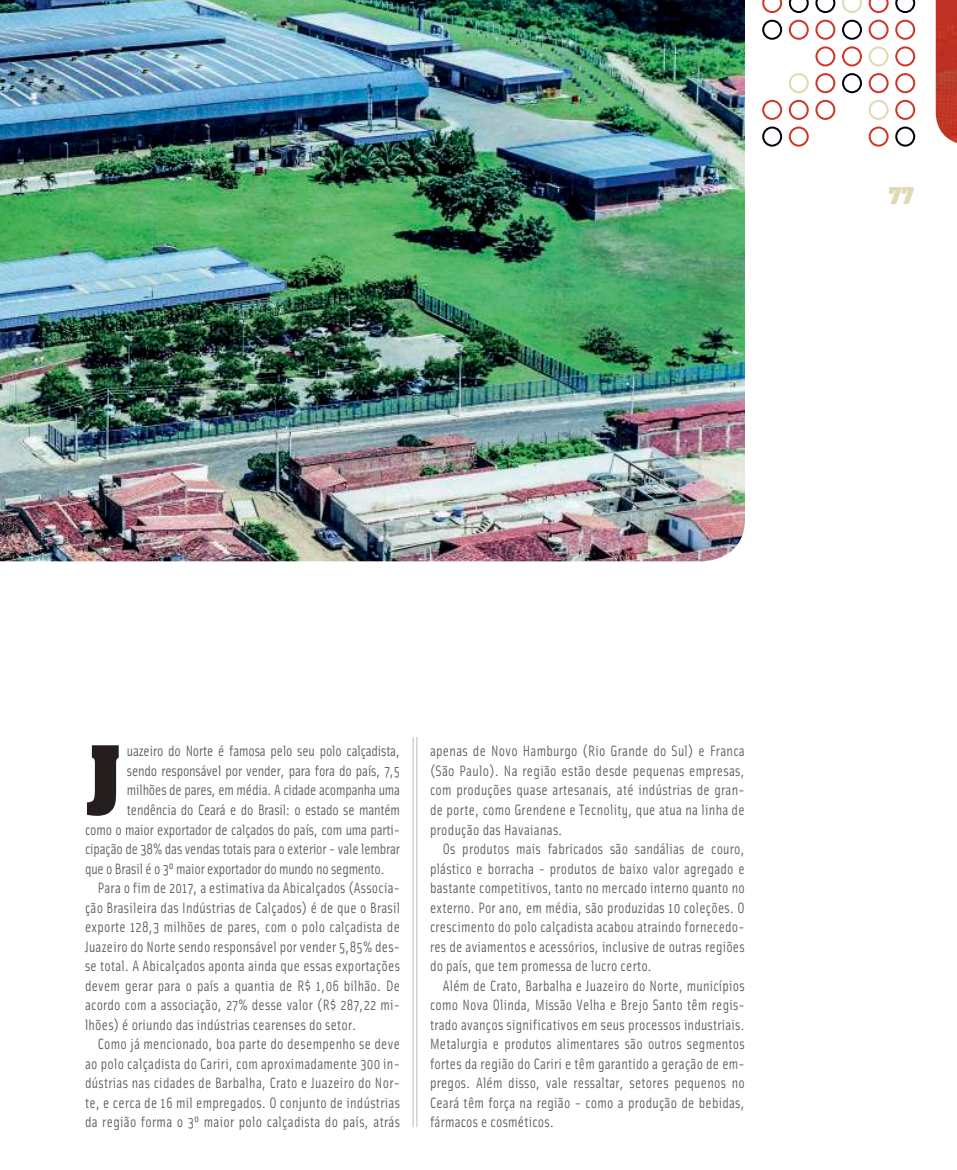
<style>
.page{position:relative;width:957px;height:1170px;background:#fff}
.page>*{position:absolute;margin:0;border:0;box-sizing:border-box;transform-origin:0 0}
.t1{font:700 93.75px "Aachen BT";color:#241e1f}
.t2{font:700 22.5px "Aachen BT";color:#dfdab2}
.t3{font:15px/19.5px "Solex";letter-spacing:.015em;color:#59595b;text-align:justify}
.t4{font:15px "Solex";letter-spacing:-.01em;color:#59595b}
</style>
<div class="page">
<img style="left:0;top:0;width:745px;height:561px">
<hr style="left:416px;top:737px;width:1px;height:390px;background:#bbbcbf">
<hr style="left:413px;top:737px;width:1px;height:390px;background:#bbbcbf">
<div style="left:842px;top:46px;width:20px;height:20px;border:2px solid #ce3727;border-radius:50%"></div>
<div style="left:815px;top:46px;width:20px;height:20px;border:2px solid #ce3727;border-radius:50%"></div>
<div style="left:868px;top:46px;width:20px;height:20px;border:2px solid #dfdab2;border-radius:50%"></div>
<div style="left:895px;top:46px;width:20px;height:20px;border:2px solid #ce3727;border-radius:50%"></div>
<div style="left:842px;top:73px;width:20px;height:20px;border:2px solid #00000e;border-radius:50%"></div>
<div style="left:815px;top:73px;width:20px;height:20px;border:2px solid #ce3727;border-radius:50%"></div>
<div style="left:789px;top:73px;width:19px;height:20px;border:2px solid #dfdab2;border-radius:50%"></div>
<div style="left:868px;top:73px;width:20px;height:20px;border:2px solid #ce3727;border-radius:50%"></div>
<div style="left:895px;top:73px;width:20px;height:20px;border:2px solid #ce3727;border-radius:50%"></div>
<svg style="left:842px;top:0;width:20px;height:13px"></svg>
<svg style="left:815px;top:0;width:20px;height:13px"></svg>
<svg style="left:789px;top:0;width:19px;height:13px"></svg>
<svg style="left:868px;top:0;width:20px;height:13px"></svg>
<svg style="left:895px;top:0;width:20px;height:13px"></svg>
<svg style="left:762px;top:0;width:20px;height:13px"></svg>
<div style="left:842px;top:20px;width:20px;height:20px;border:2px solid #00000e;border-radius:50%"></div>
<div style="left:815px;top:20px;width:20px;height:20px;border:2px solid #ce3727;border-radius:50%"></div>
<div style="left:789px;top:20px;width:19px;height:20px;border:2px solid #ce3727;border-radius:50%"></div>
<div style="left:868px;top:20px;width:20px;height:20px;border:2px solid #ce3727;border-radius:50%"></div>
<div style="left:895px;top:20px;width:20px;height:20px;border:2px solid #ce3727;border-radius:50%"></div>
<div style="left:762px;top:20px;width:20px;height:20px;border:2px solid #00000e;border-radius:50%"></div>
<div style="left:815px;top:100px;width:20px;height:20px;border:2px solid #ce3727;border-radius:50%"></div>
<div style="left:789px;top:100px;width:19px;height:20px;border:2px solid #ce3727;border-radius:50%"></div>
<div style="left:868px;top:100px;width:20px;height:20px;border:2px solid #dfdab2;border-radius:50%"></div>
<div style="left:895px;top:100px;width:20px;height:20px;border:2px solid #ce3727;border-radius:50%"></div>
<div style="left:762px;top:100px;width:20px;height:20px;border:2px solid #ce3727;border-radius:50%"></div>
<div style="left:789px;top:126px;width:19px;height:21px;border:2px solid #ce3727;border-radius:50%"></div>
<div style="left:868px;top:126px;width:20px;height:21px;border:2px solid #ce3727;border-radius:50%"></div>
<div style="left:895px;top:126px;width:20px;height:21px;border:2px solid #00000e;border-radius:50%"></div>
<div style="left:762px;top:126px;width:20px;height:21px;border:2px solid #00000e;border-radius:50%"></div>
<img style="left:935px;top:0;width:22px;height:143px">
<h2 class="t2" style="left:887px;top:187px;width:29px">77</h2>
<h1 class="t1" style="left:85px;top:744px;width:39px">J</h1>
<p class="t4" style="left:127px;top:744px;width:274px">uazeiro do Norte é famosa pelo seu polo calçadista,</p>
<p class="t4" style="left:127px;top:764px;width:274px">sendo responsável por vender, para fora do país, 7,5</p>
<p class="t4" style="left:127px;top:783px;width:275px">milhões de pares, em média. A cidade acompanha uma</p>
<p class="t4" style="left:127px;top:803px;width:275px">tendência do Ceará e do Brasil: o estado se mantém</p>
<p class="t4" style="left:85px;top:822px;width:316px">como o maior exportador de calçados do país, com uma parti-</p>
<p class="t4" style="left:85px;top:842px;width:316px">cipação de 38% das vendas totais para o exterior - vale lembrar</p>
<p class="t4" style="left:85px;top:861px;width:301px">que o Brasil é o 3º maior exportador do mundo no segmento.</p>
<p class="t3" style="left:98px;top:878px;width:304px">Para o fim de 2017, a estimativa da Abicalçados (Associa-</p>
<p class="t3" style="left:85px;top:898px;width:316px">ção Brasileira das Indústrias de Calçados) é de que o Brasil</p>
<p class="t3" style="left:85px;top:917px;width:316px">exporte 128,3 milhões de pares, com o polo calçadista de</p>
<p class="t3" style="left:85px;top:937px;width:316px">Juazeiro do Norte sendo responsável por vender 5,85% des-</p>
<p class="t3" style="left:85px;top:956px;width:316px">se total. A Abicalçados aponta ainda que essas exportações</p>
<p class="t3" style="left:85px;top:976px;width:316px">devem gerar para o país a quantia de R$ 1,06 bilhão. De</p>
<p class="t3" style="left:85px;top:995px;width:316px">acordo com a associação, 27% desse valor (R$ 287,22 mi-</p>
<p class="t3" style="left:85px;top:1015px;width:273px">lhões) é oriundo das indústrias cearenses do setor.</p>
<p class="t3" style="left:98px;top:1034px;width:304px">Como já mencionado, boa parte do desempenho se deve</p>
<p class="t3" style="left:85px;top:1054px;width:316px">ao polo calçadista do Cariri, com aproximadamente 300 in-</p>
<p class="t3" style="left:85px;top:1073px;width:316px">dústrias nas cidades de Barbalha, Crato e Juazeiro do Nor-</p>
<p class="t3" style="left:85px;top:1093px;width:316px">te, e cerca de 16 mil empregados. O conjunto de indústrias</p>
<p class="t3" style="left:85px;top:1112px;width:316px">da região forma o 3º maior polo calçadista do país, atrás</p>
<p class="t3" style="left:430px;top:742px;width:316px">apenas de Novo Hamburgo (Rio Grande do Sul) e Franca (São Paulo). Na região estão desde pequenas empresas, com produções quase artesanais, até indústrias de gran&shy;de porte, como Grendene e Tecnolity, que atua na linha de produção das Havaianas.</p>
<p class="t3" style="left:430px;top:839px;width:316px;text-indent:13px">Os produtos mais fabricados são sandálias de couro, plástico e borracha - produtos de baixo valor agregado e bastante competitivos, tanto no mercado interno quanto no externo. Por ano, em média, são produzidas 10 coleções. O crescimento do polo calçadista acabou atraindo fornecedo&shy;res de aviamentos e acessórios, inclusive de outras regiões do país, que tem promessa de lucro certo.</p>
<p class="t3" style="left:430px;top:976px;width:316px;text-indent:13px">Além de Crato, Barbalha e Juazeiro do Norte, municípios como Nova Olinda, Missão Velha e Brejo Santo têm regis&shy;trado avanços significativos em seus processos industriais.<br>Metalurgia e produtos alimentares são outros segmentos fortes da região do Cariri e têm garantido a geração de em&shy;pregos. Além disso, vale ressaltar, setores pequenos no Ceará têm força na região - como a produção de bebidas, fármacos e cosméticos.</p>
</div>
